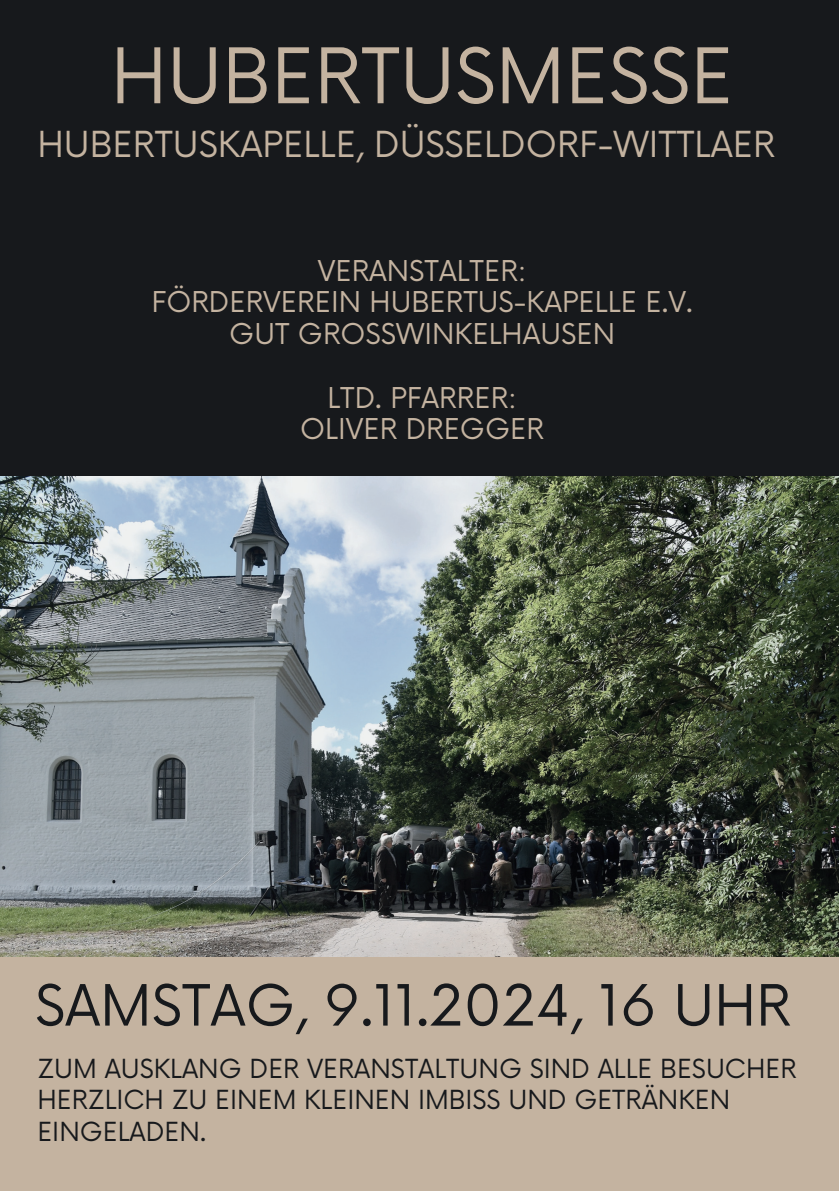
<style>
.page{position:relative;width:839px;height:1191px;background:#fff}
.page>*{position:absolute;margin:0;border:0;box-sizing:border-box;transform-origin:0 0}
.t1{font:74.6px "Now";color:#c4b3a0}
.t2{font:55.4px "Now";color:#17191c}
.t3{font:35px "Now";color:#c4b3a0}
.t4{font:28px/31.8px "Now";color:#c4b3a0;text-align:center}
.t5{font:25.6px/31.4px "Now";color:#17191c}
</style>
<div class="page">
<div style="left:0;top:0;width:838px;height:1191px;background:#17191c"></div>
<div style="left:0;top:833px;width:838px;height:358px;background:#c4b3a0"></div>
<img style="left:0;top:477px;width:838px;height:480px">
<h1 class="t1" style="left:111px;top:16px;width:624px">HUBERTUSMESSE</h1>
<h3 class="t3" style="left:37px;top:116px;width:739px">HUBERTUSKAPELLE, DÜSSELDORF-WITTLAER</h3>
<p class="t4" style="left:152px;top:253px;width:542px">VERANSTALTER:<br>FÖRDERVEREIN HUBERTUS-KAPELLE E.V.<br>GUT GROSSWINKELHAUSEN</p>
<p class="t4" style="left:300px;top:380px;width:245px">LTD. PFARRER:<br>OLIVER DREGGER</p>
<h2 class="t2" style="left:35px;top:961px;width:757px">SAMSTAG, 9.11.2024, 16 UHR</h2>
<p class="t5" style="left:37px;top:1051px;width:760px">ZUM AUSKLANG DER VERANSTALTUNG SIND ALLE BESUCHER<br>HERZLICH ZU EINEM KLEINEN IMBISS UND GETRÄNKEN<br>EINGELADEN.</p>
</div>
